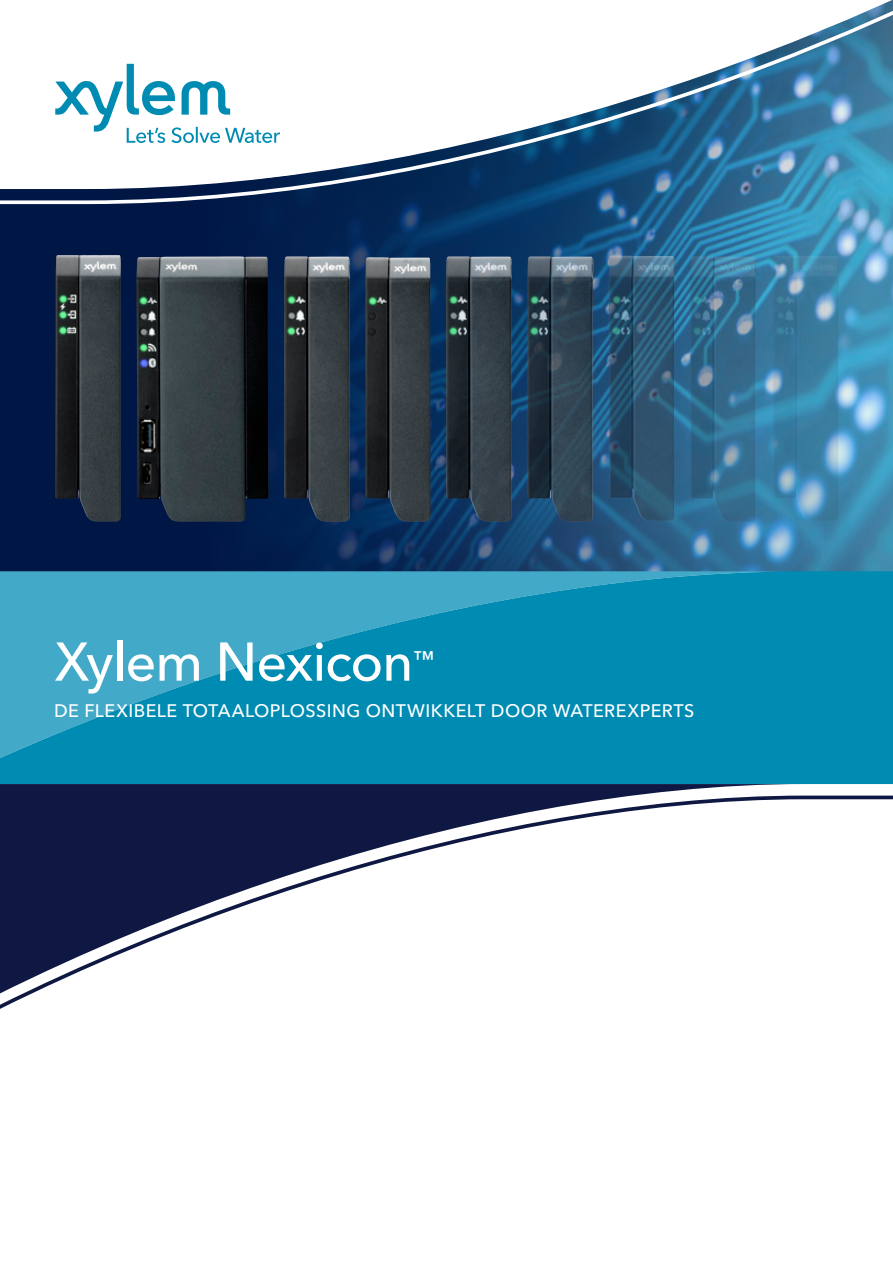
<style>
.page{position:relative;width:893px;height:1263px;background:#fff}
.page>*{position:absolute;margin:0;border:0;box-sizing:border-box;transform-origin:0 0}
.t1{font:500 54px "Avenir Next LT Pro";letter-spacing:-.02em;color:#fff}
.t2{font:500 21px "Avenir Next LT Pro";color:#fff}
.t3{font:500 18px "Avenir Next LT Pro";letter-spacing:.025em;color:#fff}
</style>
<div class="page">
<div style="left:0;top:206px;width:54px;height:366px;background:#001745"></div>
<img style="left:54px;top:206px;width:839px;height:366px">
<img style="left:55px;top:255px;width:66px;height:267px">
<img style="left:365px;top:257px;width:66px;height:265px">
<img style="left:284px;top:256px;width:66px;height:266px">
<img style="left:446px;top:256px;width:66px;height:266px">
<img style="left:527px;top:256px;width:66px;height:266px">
<img style="left:690px;top:256px;width:66px;height:266px">
<img style="left:609px;top:256px;width:66px;height:265px">
<img style="left:773px;top:256px;width:66px;height:265px">
<img style="left:136px;top:256px;width:133px;height:266px">
<svg style="left:0;top:0;width:893px;height:206px"></svg>
<svg style="left:0;top:572px;width:893px;height:212px;background:#1393b9"></svg>
<svg style="left:0;top:784px;width:805px;height:225px"></svg>
<svg style="left:55px;top:64px;width:225px;height:79px"></svg>
<h1 class="t1" style="left:54px;top:629px;width:361px">Xylem Nexicon</h1>
<p class="t2" style="left:413px;top:646px;width:22px">™</p>
<p class="t3" style="left:54px;top:699px;width:642px">DE FLEXIBELE TOTAALOPLOSSING ONTWIKKELT DOOR WATEREXPERTS</p>
</div>
